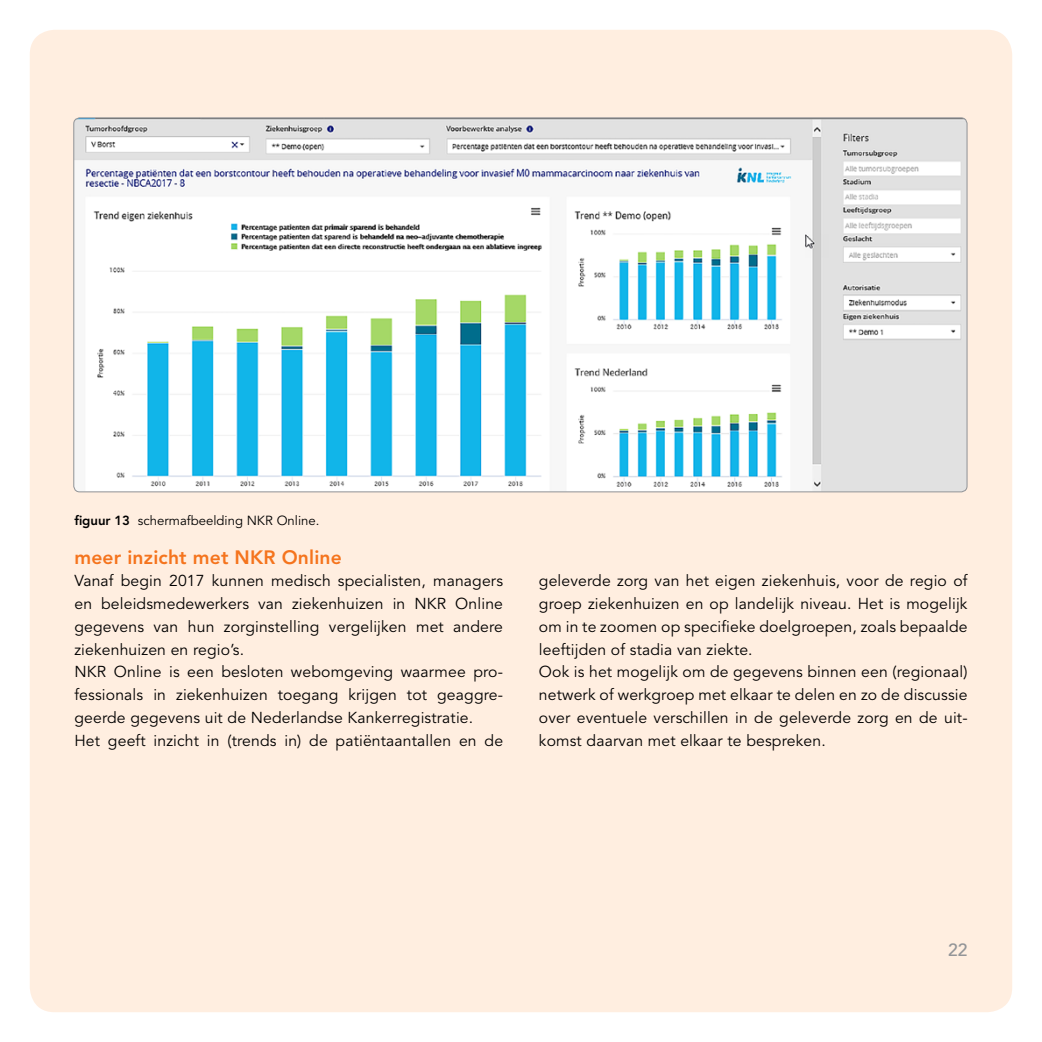
<style>
.page{position:relative;width:1042px;height:1042px;background:#fff}
.page>*{position:absolute;margin:0;border:0;box-sizing:border-box;transform-origin:0 0}
.t1{font:800 19.25px "Avenir LT Std";letter-spacing:.01em;color:#f57d22}
.t2{font:500 17.5px "Avenir LT Std";color:#939598}
.t3{font:15.75px/22.8px "Avenir LT Std";letter-spacing:.01em;color:#000}
.t4{font:13.12px "Avenir LT Std";color:#000}
.s1{font-weight:800}
</style>
<div class="page">
<div style="left:30px;top:30px;width:982px;height:982px;background:#ffeee0;border-radius:25px"></div>
<img style="left:74px;top:118px;width:893px;height:374px">
<p class="t4" style="left:74px;top:513px;width:247px"><span class="s1">figuur 13</span> schermafbeelding NKR Online.</p>
<p class="t1" style="left:74px;top:545px;width:269px">meer inzicht met NKR Online</p>
<p class="t3" style="left:74px;top:570px;width:430px">Vanaf begin 2017 kunnen medisch specialisten, managers en beleidsmedewerkers van ziekenhuizen in NKR Online gegevens van hun zorginstelling vergelijken met andere ziekenhuizen en regio’s.<br>NKR Online is een besloten webomgeving waarmee pro&shy;fessionals in ziekenhuizen toegang krijgen tot geaggre&shy;geerde gegevens uit de Nederlandse Kankerregistratie.<br>Het geeft inzicht in (trends in) de patiëntaantallen en de</p>
<p class="t3" style="left:539px;top:570px;width:430px">geleverde zorg van het eigen ziekenhuis, voor de regio of groep ziekenhuizen en op landelijk niveau. Het is mogelijk om in te zoomen op specifieke doelgroepen, zoals bepaalde leeftijden of stadia van ziekte.<br>Ook is het mogelijk om de gegevens binnen een (regionaal) netwerk of werkgroep met elkaar te delen en zo de discussie over eventuele verschillen in de geleverde zorg en de uit&shy;komst daarvan met elkaar te bespreken.</p>
<p class="t2" style="left:948px;top:940px;width:21px">22</p>
</div>
